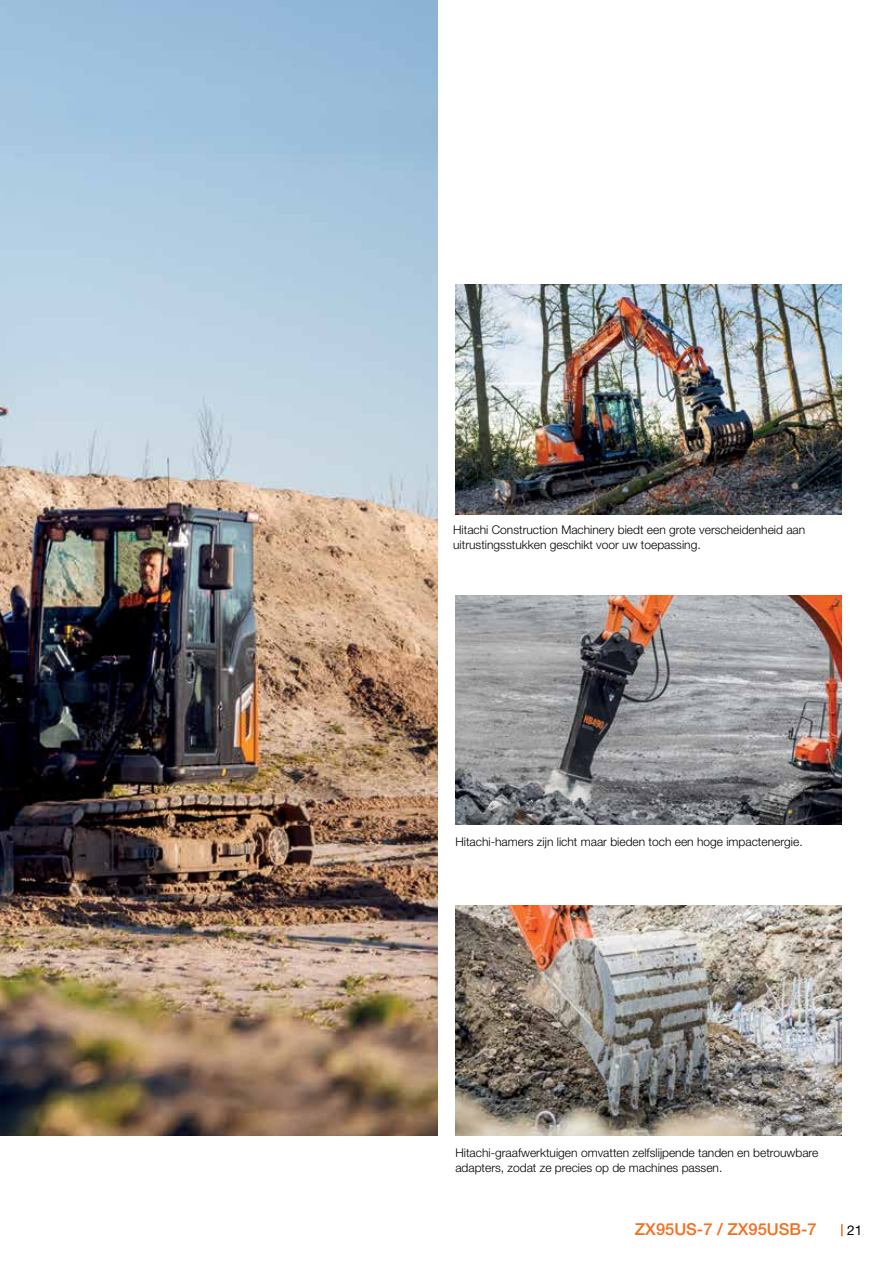
<style>
.page{position:relative;width:893px;height:1263px;background:#fff}
.page>*{position:absolute;margin:0;border:0;box-sizing:border-box;transform-origin:0 0}
.t1{font:500 16.5px "Helvetica Neue LT Pro";color:#f36f21}
.t2{font:13.5px "Helvetica Neue LT Pro";color:#000}
.t3{font:300 12px/15px "Helvetica Neue LT Pro";color:#000}
</style>
<div class="page">
<svg style="left:841px;top:1224px;width:2px;height:12px"></svg>
<img style="left:0;top:0;width:437px;height:1135px">
<img style="left:455px;top:285px;width:387px;height:229px">
<img style="left:455px;top:595px;width:387px;height:230px">
<img style="left:455px;top:906px;width:387px;height:229px">
<p class="t3" style="left:453px;top:522px;width:354px">Hitachi Construction Machinery biedt een grote verscheidenheid aan uitrustingsstukken geschikt voor uw toepassing.</p>
<p class="t3" style="left:455px;top:834px;width:349px">Hitachi-hamers zijn licht maar bieden toch een hoge impactenergie.</p>
<p class="t3" style="left:455px;top:1145px;width:365px">Hitachi-graafwerktuigen omvatten zelfslijpende tanden en betrouwbare adapters, zodat ze precies op de machines passen.</p>
<h1 class="t1" style="left:635px;top:1220px;width:183px">ZX95US-7 / ZX95USB-7</h1>
<p class="t2" style="left:847px;top:1222px;width:17px">21</p>
</div>
